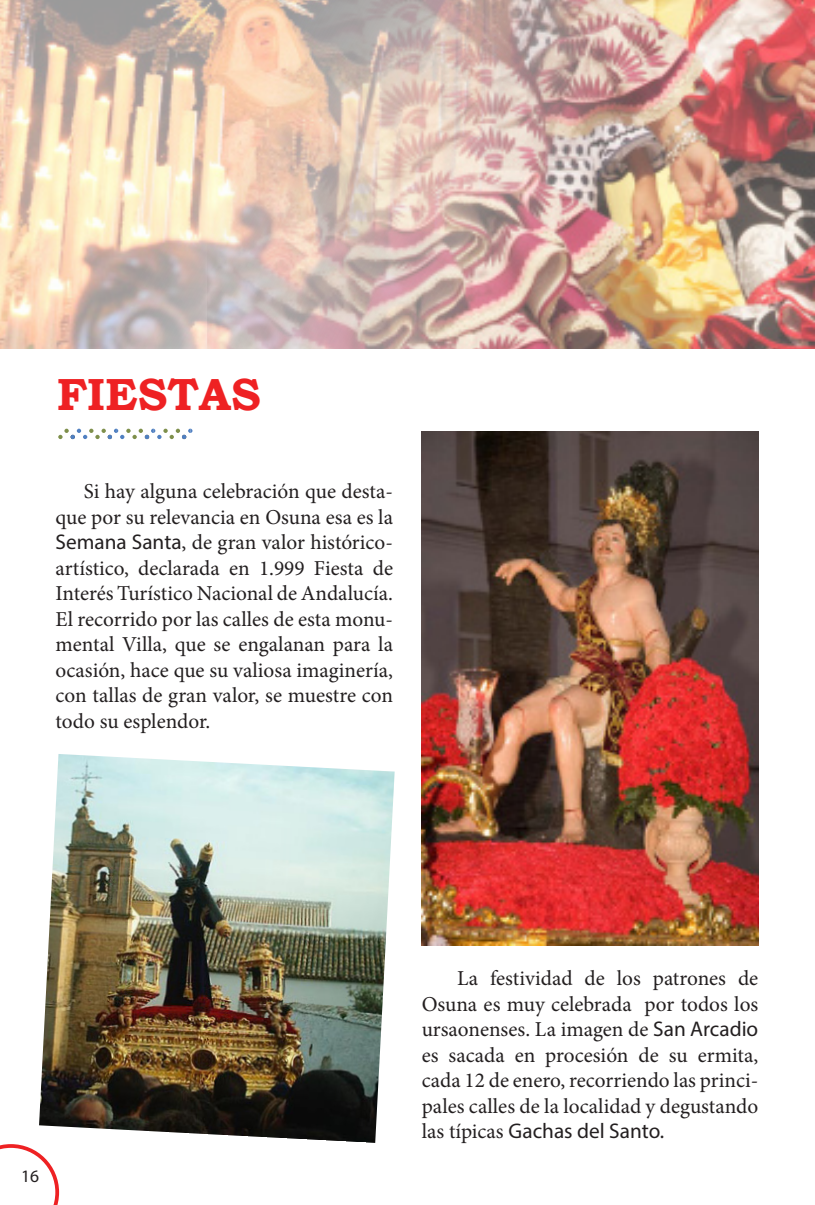
<style>
.page{position:relative;width:815px;height:1205px;background:#fff}
.page>*{position:absolute;margin:0;border:0;box-sizing:border-box;transform-origin:0 0}
.t1{font:700 45px "Bookman Old Style";color:#ee2123}
.t2{font:21.25px/25.5px "Minion Pro";color:#231f20;text-align:justify}
.t3{font:17.5px "Myriad Pro";color:#231f20}
.s1{font-family:"Myriad Pro"}
</style>
<div class="page">
<svg style="left:0;top:1144px;width:59px;height:61px"></svg>
<img style="left:39px;top:754px;width:356px;height:389px">
<img style="left:626px;top:0;width:189px;height:348px">
<img style="left:0;top:0;width:626px;height:348px">
<img style="left:422px;top:431px;width:336px;height:514px">
<svg style="left:59px;top:429px;width:133px;height:10px"></svg>
<p class="t1" style="left:57px;top:362px;width:206px">FIESTAS</p>
<p class="t2" style="left:56px;top:478px;width:339px;text-indent:28px">Si hay alguna celebración que desta&shy;que por su relevancia en Osuna esa es la <span class="s1">Semana Santa</span>, de gran valor histórico&shy;artístico, declarada en 1.999 Fiesta de Interés Turístico Nacional de Andalucía.<br>El recorrido por las calles de esta monu&shy;mental Villa, que se engalanan para la ocasión, hace que su valiosa imaginería, con tallas de gran valor, se muestre con todo su esplendor.</p>
<p class="t3" style="left:21px;top:1165px;width:19px">16</p>
<p class="t2" style="left:422px;top:966px;width:338px;text-indent:35px">La festividad de los patrones de Osuna es muy celebrada por todos los ursaonenses. La imagen de <span class="s1">San Arcadio </span>es sacada en procesión de su ermita, cada 12 de enero, recorriendo las princi&shy;pales calles de la localidad y degustando las típicas <span class="s1">Gachas del Santo.</span></p>
</div>
